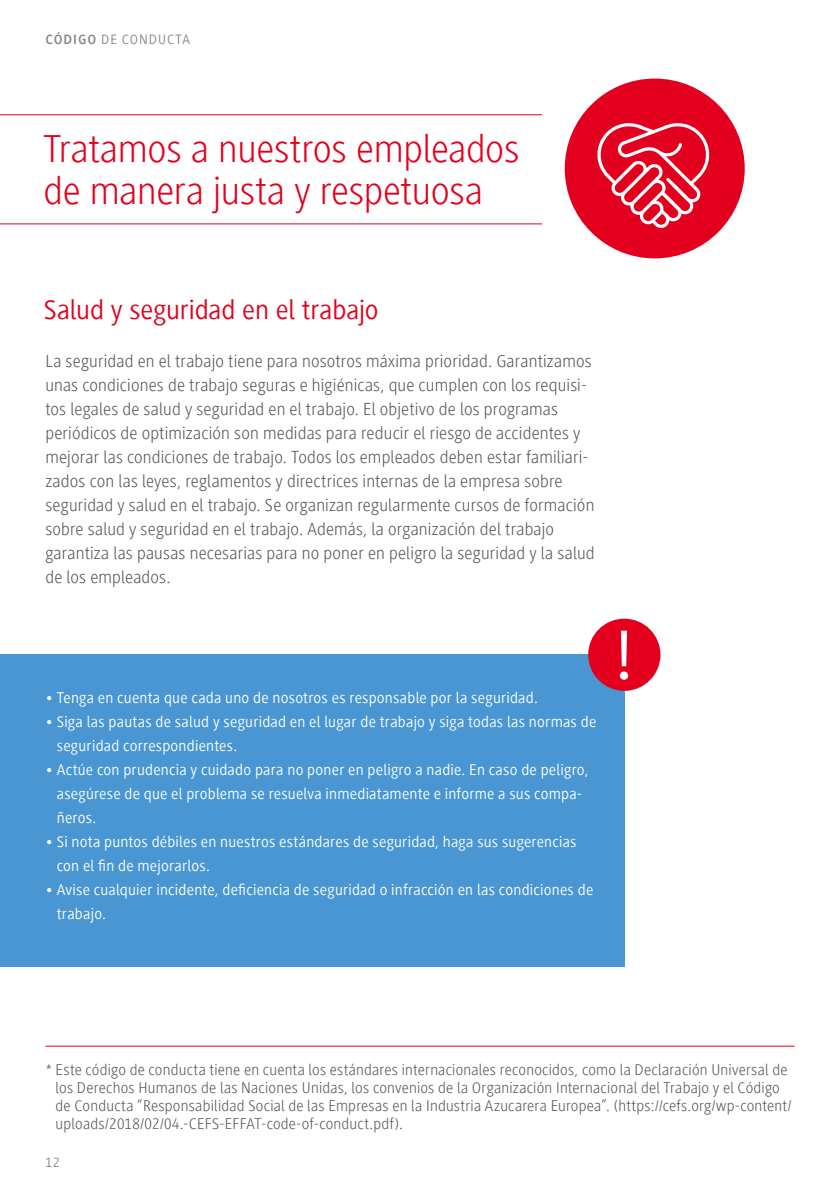
<style>
.page{position:relative;width:840px;height:1191px;background:#fff}
.page>*{position:absolute;margin:0;border:0;box-sizing:border-box;transform-origin:0 0}
.t1{font:300 40px/42px "Generis Sans Com";letter-spacing:-.005em;color:#e3001e}
.t2{font:28.2px "Generis Sans Com";letter-spacing:-.005em;color:#e3001e}
.t3{font:300 18px/24px "Generis Sans Com";letter-spacing:.01em;color:#565656}
.t4{font:16px/24px "Generis Sans Com";letter-spacing:.015em;color:#fff}
.t5{font:300 16px/18px "Generis Sans Com";letter-spacing:.015em;color:#565656}
.t6{font:14px "Generis Sans Com";letter-spacing:.075em;color:#878786}
.s1{font-weight:700}
</style>
<div class="page">
<div style="left:0;top:655px;width:624px;height:312px;background:#4996d2"></div>
<div style="left:564px;top:79px;width:180px;height:179px;background:#e3001e;border-radius:50%"></div>
<svg style="left:597px;top:123px;width:113px;height:105px"></svg>
<hr style="left:45px;top:1045px;width:749px;height:1px;background:#e3001e">
<hr style="left:0;top:114px;width:541px;height:1px;background:#e3001e">
<hr style="left:0;top:223px;width:541px;height:1px;background:#e3001e">
<div style="left:588px;top:618px;width:72px;height:73px;background:#e3001e;border-radius:50%"></div>
<svg style="left:619px;top:630px;width:8px;height:50px"></svg>
<p class="t6" style="left:45px;top:32px;width:146px"><span class="s1">CÓDIGO</span> DE CONDUCTA</p>
<h1 class="t1" style="left:43px;top:128px;width:477px">Tratamos a nuestros empleados de manera justa y respetuosa</h1>
<h2 class="t2" style="left:44px;top:294px;width:336px">Salud y seguridad en el trabajo</h2>
<p class="t3" style="left:45px;top:349px;width:550px">La seguridad en el trabajo tiene para nosotros máxima prioridad. Garantizamos unas condiciones de trabajo seguras e higiénicas, que cumplen con los requisi&shy;tos legales de salud y seguridad en el trabajo. El objetivo de los programas periódicos de optimización son medidas para reducir el riesgo de accidentes y mejorar las condiciones de trabajo. Todos los empleados deben estar familiari&shy;zados con las leyes, reglamentos y directrices internas de la empresa sobre seguridad y salud en el trabajo. Se organizan regularmente cursos de formación sobre salud y seguridad en el trabajo. Además, la organización del trabajo garantiza las pausas necesarias para no poner en peligro la seguridad y la salud de los empleados.</p>
<p class="t4" style="left:45px;top:685px;width:494px">• Tenga en cuenta que cada uno de nosotros es responsable por la seguridad.</p>
<p class="t4" style="left:57px;top:709px;width:540px;text-indent:-11px">• Siga las pautas de salud y seguridad en el lugar de trabajo y siga todas las normas de seguridad correspondientes.</p>
<p class="t4" style="left:57px;top:757px;width:533px;text-indent:-11px">• Actúe con prudencia y cuidado para no poner en peligro a nadie. En caso de peligro, asegúrese de que el problema se resuelva inmediatamente e informe a sus compa&shy;ñeros.</p>
<p class="t4" style="left:57px;top:829px;width:521px;text-indent:-11px">• Si nota puntos débiles en nuestros estándares de seguridad, haga sus sugerencias con el fin de mejorarlos.</p>
<p class="t4" style="left:57px;top:877px;width:537px;text-indent:-11px">• Avise cualquier incidente, deficiencia de seguridad o infracción en las condiciones de trabajo.</p>
<p class="t5" style="left:56px;top:1060px;width:737px;text-indent:-9px">* Este código de conducta tiene en cuenta los estándares internacionales reconocidos, como la Declaración Universal de los Derechos Humanos de las Naciones Unidas, los convenios de la Organización Internacional del Trabajo y el Código de Conducta “Responsabilidad Social de las Empresas en la Industria Azucarera Europea”. (https://cefs.org/wp-content/ uploads/2018/02/04.-CEFS-EFFAT-code-of-conduct.pdf).</p>
<p class="t6" style="left:45px;top:1155px;width:16px">12</p>
</div>
